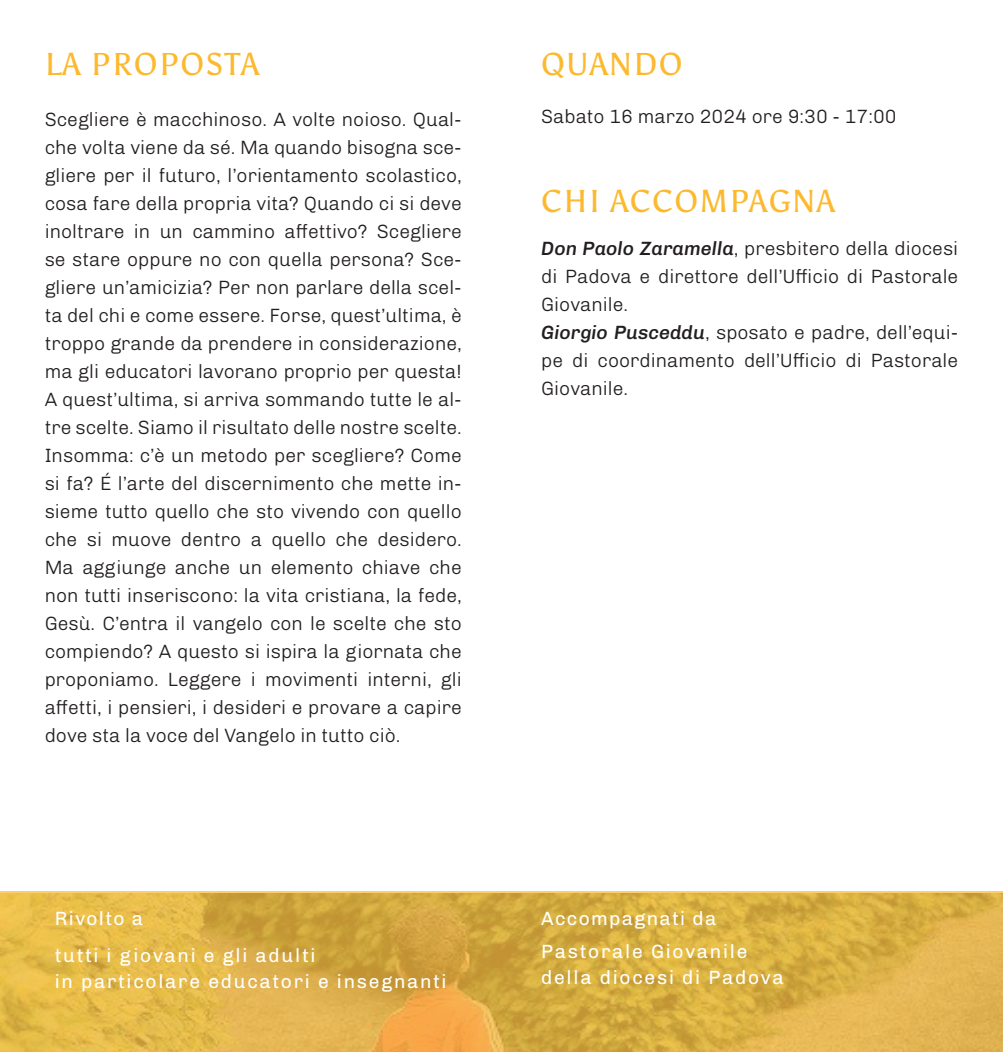
<style>
.page{position:relative;width:1003px;height:1052px;background:#fff}
.page>*{position:absolute;margin:0;border:0;box-sizing:border-box;transform-origin:0 0}
.t1{font:31.5px "Asul";letter-spacing:.05em;color:#fdb92e}
.t2{font:300 19.25px/28px "Chivo";color:#231f20;text-align:justify}
.t3{font:19.25px "Chivo";letter-spacing:.09em;color:#fff}
.t4{font:19.25px "Chivo";letter-spacing:.07em;color:#fff}
.s1{font-weight:500;font-style:italic}
</style>
<div class="page">
<svg style="left:0;top:891px;width:1002px;height:161px;background:#dcb046"></svg>
<p class="t1" style="left:45px;top:45px;width:216px">LA PROPOSTA</p>
<p class="t1" style="left:541px;top:45px;width:143px">QUANDO</p>
<p class="t2" style="left:45px;top:104px;width:418px">Scegliere è macchinoso. A volte noioso. Qual&shy;che volta viene da sé. Ma quando bisogna sce&shy;gliere per il futuro, l’orientamento scolastico, cosa fare della propria vita? Quando ci si deve inoltrare in un cammino affettivo? Scegliere se stare oppure no con quella persona? Sce&shy;gliere un’amicizia? Per non parlare della scel&shy;ta del chi e come essere. Forse, quest’ultima, è troppo grande da prendere in considerazione, ma gli educatori lavorano proprio per questa!<br>A quest’ultima, si arriva sommando tutte le al&shy;tre scelte. Siamo il risultato delle nostre scelte.<br>Insomma: c’è un metodo per scegliere? Come si fa? É l’arte del discernimento che mette in&shy;sieme tutto quello che sto vivendo con quello che si muove dentro a quello che desidero.<br>Ma aggiunge anche un elemento chiave che non tutti inseriscono: la vita cristiana, la fede, Gesù. C’entra il vangelo con le scelte che sto compiendo? A questo si ispira la giornata che proponiamo. Leggere i movimenti interni, gli affetti, i pensieri, i desideri e provare a capire dove sta la voce del Vangelo in tutto ciò.</p>
<p class="t2" style="left:541px;top:101px;width:357px">Sabato 16 marzo 2024 ore 9:30 - 17:00</p>
<p class="t1" style="left:541px;top:182px;width:295px">CHI ACCOMPAGNA</p>
<p class="t2" style="left:541px;top:233px;width:418px"><span class="s1">Don Paolo Zaramella</span>, presbitero della diocesi di Padova e direttore dell’Ufficio di Pastorale Giovanile.</p>
<p class="t2" style="left:541px;top:317px;width:418px"><span class="s1">Giorgio Pusceddu</span>, sposato e padre, dell’equi&shy;pe di coordinamento dell’Ufficio di Pastorale Giovanile.</p>
<p class="t4" style="left:55px;top:903px;width:90px">Rivolto a</p>
<p class="t4" style="left:541px;top:903px;width:176px">Accompagnati da</p>
<p class="t3" style="left:541px;top:937px;width:208px">Pastorale Giovanile</p>
<p class="t3" style="left:541px;top:963px;width:244px">della diocesi di Padova</p>
<p class="t3" style="left:55px;top:940px;width:262px">tutti i giovani e gli adulti</p>
<p class="t3" style="left:55px;top:967px;width:393px">in particolare educatori e insegnanti</p>
</div>
